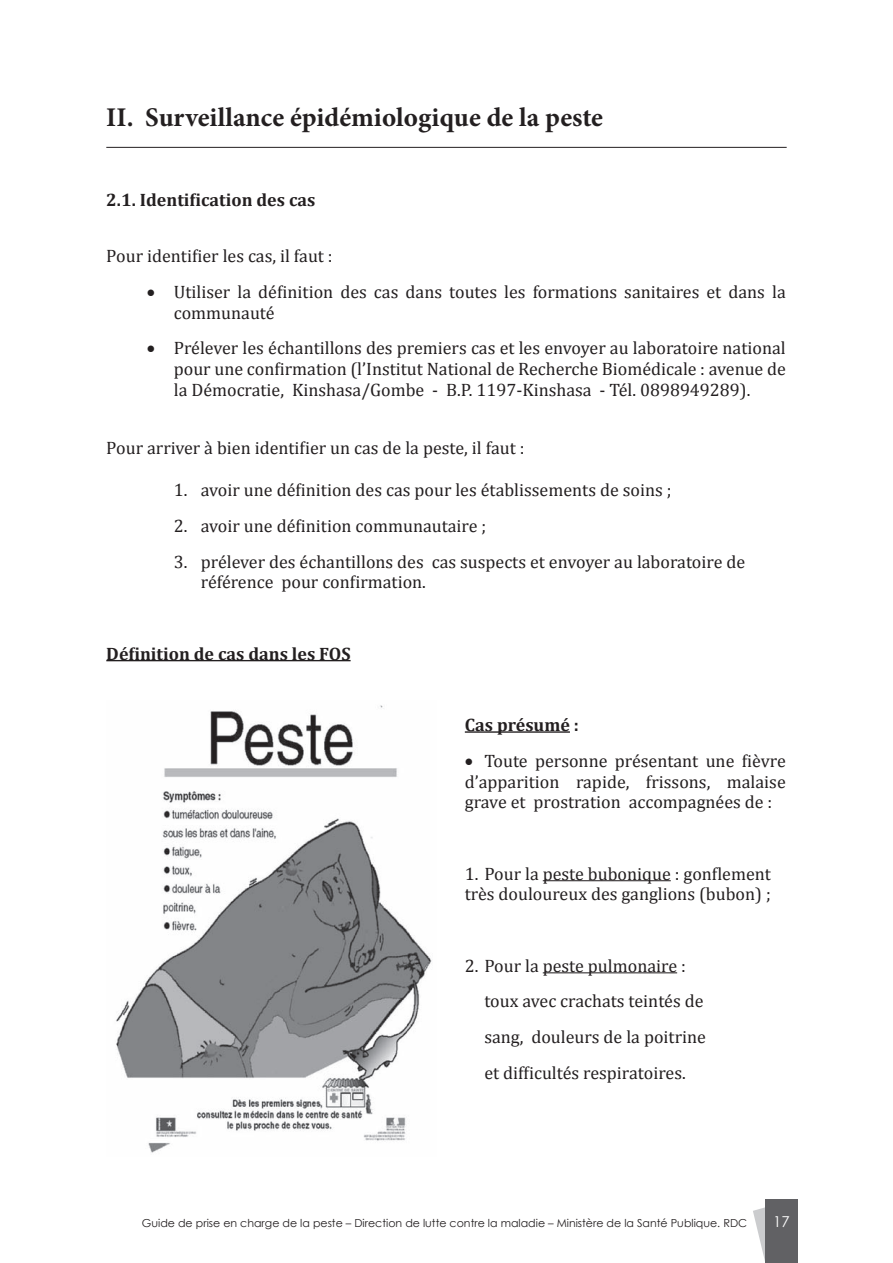
<style>
.page{position:relative;width:893px;height:1263px;background:#fff}
.page>*{position:absolute;margin:0;border:0;box-sizing:border-box;transform-origin:0 0}
.t1{font:700 27px "Minion Pro";letter-spacing:.005em;color:#231f20}
.t2{font:18px/20.7px "Cambria";color:#231f20}
.t3{font:700 18px "Cambria";color:#231f20}
.t4{font:15px "Century Gothic";color:#fff}
.t5{font:10.95px "Century Gothic";color:#231f20}
</style>
<div class="page">
<svg style="left:753px;top:1207px;width:12px;height:54px"></svg>
<div style="left:765px;top:1199px;width:33px;height:64px;background:#616164"></div>
<hr style="left:106px;top:660px;width:245px;height:1px;background:#231f20">
<hr style="left:465px;top:731px;width:105px;height:2px;background:#231f20">
<hr style="left:543px;top:880px;width:128px;height:1px;background:#231f20">
<hr style="left:543px;top:972px;width:134px;height:1px;background:#231f20">
<hr style="left:106px;top:147px;width:681px;height:1px;background:#231f20">
<img style="left:116px;top:705px;width:316px;height:448px">
<h1 class="t1" style="left:106px;top:98px;width:498px">II. Surveillance épidémiologique de la peste</h1>
<p class="t3" style="left:106px;top:189px;width:211px">2.1. Identification des cas</p>
<p class="t2" style="left:106px;top:246px;width:228px">Pour identifier les cas, il faut :</p>
<p class="t2" style="left:174px;top:281px;width:613px;text-indent:-27px">• Utiliser la définition des cas dans toutes les formations sanitaires et dans la communauté</p>
<p class="t2" style="left:174px;top:338px;width:614px;text-align:justify;text-indent:-27px">• Prélever les échantillons des premiers cas et les envoyer au laboratoire national pour une confirmation (l’Institut National de Recherche Biomédicale : avenue de la Démocratie, Kinshasa/Gombe - B.P. 1197-Kinshasa - Tél. 0898949289).</p>
<p class="t2" style="left:106px;top:437px;width:420px">Pour arriver à bien identifier un cas de la peste, il faut :</p>
<p class="t2" style="left:174px;top:480px;width:499px">1. avoir une définition des cas pour les établissements de soins ;</p>
<p class="t2" style="left:174px;top:515px;width:314px">2. avoir une définition communautaire ;</p>
<p class="t2" style="left:201px;top:551px;width:546px;text-indent:-27px">3. prélever des échantillons des cas suspects et envoyer au laboratoire de référence pour confirmation.</p>
<p class="t3" style="left:106px;top:642px;width:246px">Définition de cas dans les FOS</p>
<p class="t3" style="left:465px;top:714px;width:116px">Cas présumé :</p>
<p class="t2" style="left:465px;top:750px;width:323px;text-align:justify">• Toute personne présentant une fièvre d’apparition rapide, frissons, malaise grave et prostration accompagnées de :</p>
<p class="t2" style="left:465px;top:863px;width:308px">1. Pour la peste bubonique : gonflement très douloureux des ganglions (bubon) ;</p>
<p class="t2" style="left:484px;top:948px;width:223px;line-height:35.7px;text-indent:-19px">2. Pour la peste pulmonaire : toux avec crachats teintés de sang, douleurs de la poitrine et difficultés respiratoires.</p>
<p class="t5" style="left:142px;top:1215px;width:607px">Guide de prise en charge de la peste – Direction de lutte contre la maladie – Ministère de la Santé Publique. RDC</p>
<p class="t4" style="left:773px;top:1211px;width:18px">17</p>
</div>
